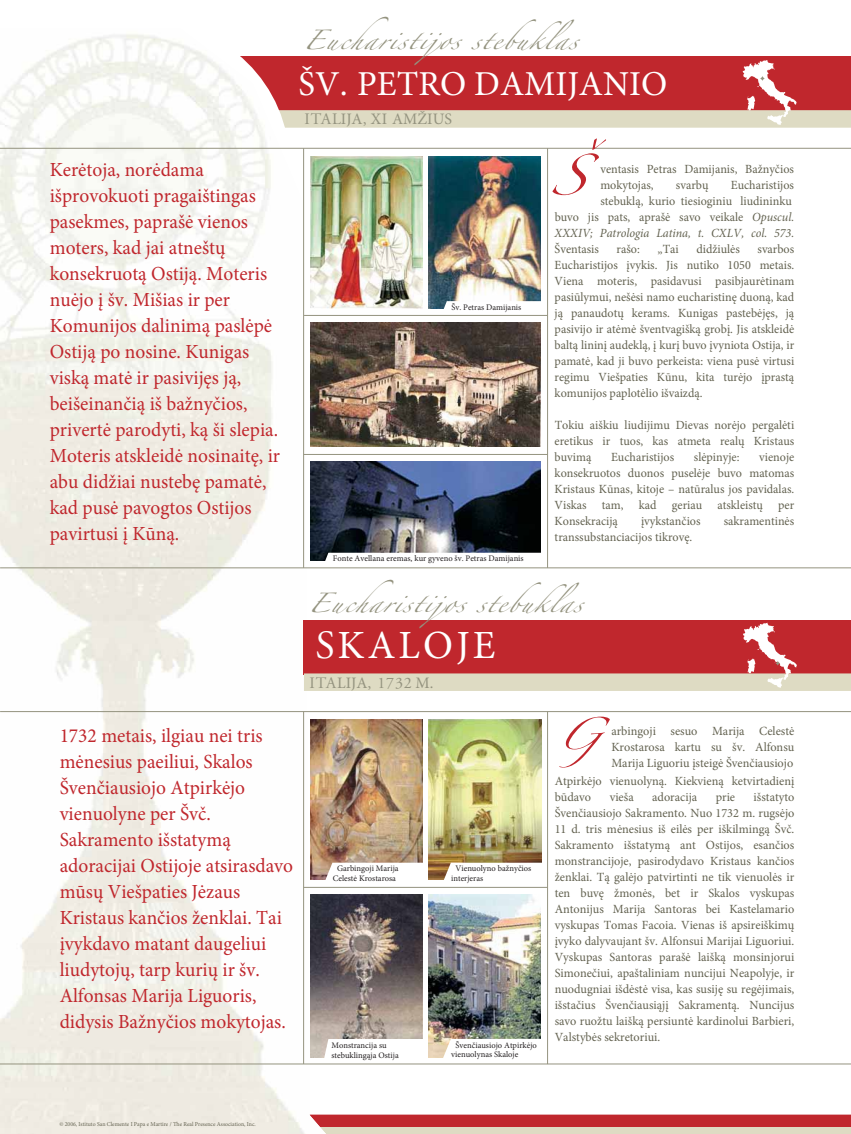
<style>
.page{position:relative;width:851px;height:1134px;background:#fff}
.page>*{position:absolute;margin:0;border:0;box-sizing:border-box;transform-origin:0 0}
.t1{font:italic 90px "Zapfino Extra LT One";color:#c0272d}
.t2{font:italic 72px "Zapfino Extra LT One";color:#c0272d}
.t3{font:italic 44px "Zapfino Extra LT One";letter-spacing:.04em;color:#94937f}
.t4{font:40px "Minion Pro";letter-spacing:.08em;color:#fff}
.t5{font:35px "Minion Pro";color:#fff}
.t6{font:20px/26px "Minion Pro";color:#c0272d}
.t7{font:16px "Minion Pro";color:#94937f}
.t8{font:16px "Adobe Garamond";letter-spacing:.05em;color:#94937f}
.t9{font:12.5px/16px "Minion Pro";color:#636250;text-align:justify}
.t10{font:8.5px/9.5px "Minion Pro";color:#231f20}
.t11{font:6px "Minion Pro";color:#636250}
.s1{font-family:"Adobe Garamond"}
.s2{font-style:italic}
.s3{font-family:"Minion Pro"}
</style>
<div class="page">
<div style="left:303px;top:1114px;width:547px;height:18px;background:#c0272d"></div>
<div style="left:303px;top:1128px;width:547px;height:6px;background:#dedbc3"></div>
<div style="left:221px;top:57px;width:629px;height:54px;background:#c0272d"></div>
<div style="left:222px;top:110px;width:628px;height:18px;background:#dedbc3"></div>
<img style="left:0;top:34px;width:326px;height:1100px">
<hr style="left:0;top:568px;width:850px;height:1px;background:#94937f">
<hr style="left:0;top:148px;width:850px;height:1px;background:#94937f">
<hr style="left:0;top:711px;width:850px;height:1px;background:#94937f">
<hr style="left:0;top:1064px;width:850px;height:1px;background:#94937f">
<hr style="left:303px;top:148px;width:1px;height:420px;background:#94937f">
<hr style="left:303px;top:712px;width:1px;height:352px;background:#94937f">
<hr style="left:304px;top:315px;width:243px;height:1px;background:#94937f">
<div style="left:304px;top:620px;width:546px;height:54px;background:#c0272d"></div>
<div style="left:304px;top:673px;width:546px;height:18px;background:#dedbc3"></div>
<hr style="left:303px;top:454px;width:244px;height:1px;background:#94937f">
<svg style="left:742px;top:60px;width:54px;height:65px"></svg>
<hr style="left:303px;top:887px;width:244px;height:1px;background:#94937f">
<svg style="left:742px;top:623px;width:54px;height:65px"></svg>
<img style="left:310px;top:894px;width:112px;height:163px">
<img style="left:310px;top:720px;width:112px;height:160px">
<img style="left:428px;top:720px;width:113px;height:143px">
<svg style="left:323px;top:863px;width:128px;height:22px"></svg>
<svg style="left:323px;top:1039px;width:108px;height:23px"></svg>
<img style="left:428px;top:894px;width:112px;height:163px">
<svg style="left:441px;top:1039px;width:99px;height:19px"></svg>
<hr style="left:547px;top:712px;width:1px;height:352px;background:#94937f">
<img style="left:310px;top:157px;width:112px;height:151px">
<img style="left:310px;top:461px;width:230px;height:99px">
<img style="left:310px;top:322px;width:230px;height:125px">
<img style="left:428px;top:157px;width:112px;height:151px">
<svg style="left:441px;top:301px;width:100px;height:8px"></svg>
<svg style="left:323px;top:553px;width:217px;height:12px"></svg>
<hr style="left:547px;top:148px;width:1px;height:420px;background:#94937f">
<p class="t6" style="left:50px;top:157px;width:232px">Kerėtoja, norėdama išprovokuoti pragaištingas pasekmes, paprašė vienos moters, kad jai atneštų konsekruotą Ostiją. Moteris nuėjo į šv. Mišias ir per<br>Komunijos dalinimą paslėpė<br>Ostiją po nosine. Kunigas viską matė ir pasivijęs ją, beišeinančią iš bažnyčios, privertė parodyti, ką ši slepia.<br>Moteris atskleidė nosinaitę, ir abu didžiai nustebę pamatė, kad pusė pavogtos Ostijos pavirtusi į Kūną.</p>
<h3 class="t3" style="left:303px;top:8px;width:291px">Eucharistijosstebuklas</h3>
<h3 class="t5" style="left:298px;top:60px;width:370px">ŠV. PETRO DAMIJANIO</h3>
<p class="t7" style="left:304px;top:109px;width:149px"><span class="s1">ITAL</span>IJA<span class="s1">,</span> XI AMŽIUS</p>
<p class="t10" style="left:451px;top:302px;width:71px">Šv. Petras Damijanis</p>
<p class="t10" style="left:333px;top:554px;width:192px">Fonte Avellana eremas, kur gyveno šv. Petras Damijanis</p>
<h1 class="t1" style="left:545px;top:111px;width:39px">Š</h1>
<p class="t9" style="left:600px;top:161px;width:195px">ventasis Petras Damijanis, Bažnyčios mokytojas,</p>
<p class="t9" style="left:554px;top:177px;width:241px;text-align:right">Eucharistijos<br>stebuklą, kurio tiesioginiu liudininku<br>buvo jis pats, aprašė savo veikale <span class="s2">Opuscul.<br>XXXIV; Patrologia Latina, t. CXLV, col. 573.</span></p>
<p class="t9" style="left:554px;top:241px;width:46px">Šventasis</p>
<p class="t9" style="left:616px;top:241px;width:25px">rašo:</p>
<p class="t9" style="left:657px;top:241px;width:23px">„Tai</p>
<p class="t9" style="left:696px;top:241px;width:45px">didžiulės</p>
<p class="t9" style="left:675px;top:177px;width:34px">svarbų</p>
<p class="t9" style="left:554px;top:241px;width:241px;text-indent:203px">svarbos Eucharistijos įvykis. Jis nutiko 1050 metais.<br>Viena moteris, pasidavusi pasibjaurėtinam pasiūlymui, nešėsi namo eucharistinę duoną, kad ją panaudotų kerams. Kunigas pastebėjęs, ją pasivijo ir atėmė šventvagišką grobį. Jis atskleidė baltą lininį audeklą, į kurį buvo įvyniota Ostija, ir pamatė, kad ji buvo perkeista: viena pusė virtusi regimu Viešpaties Kūnu, kita turėjo įprastą komunijos paplotėlio išvaizdą.</p>
<p class="t9" style="left:554px;top:417px;width:241px">Tokiu aiškiu liudijimu Dievas norėjo pergalėti eretikus ir tuos, kas atmeta realų Kristaus buvimą</p>
<p class="t9" style="left:611px;top:449px;width:65px">Eucharistijos</p>
<p class="t9" style="left:693px;top:449px;width:47px">slėpinyje:</p>
<p class="t9" style="left:554px;top:449px;width:241px;text-indent:204px">vienoje konsekruotos duonos puselėje buvo matomas Kristaus Kūnas, kitoje – natūralus jos pavidalas.<br>Viskas tam, kad geriau atskleistų per Konsekraciją</p>
<p class="t9" style="left:641px;top:513px;width:61px">įvykstančios</p>
<p class="t9" style="left:723px;top:513px;width:72px">sakramentinės</p>
<p class="t9" style="left:554px;top:529px;width:139px">transsubstanciacijos tikrovę.</p>
<h3 class="t3" style="left:308px;top:571px;width:291px">Eucharistijosstebuklas</h3>
<h3 class="t4" style="left:315px;top:618px;width:181px"><span class="s1">S</span>KALOJE</h3>
<p class="t8" style="left:309px;top:674px;width:125px">ITA<span class="s3">LIJA</span>, 1732 <span class="s3">M.</span></p>
<p class="t6" style="left:60px;top:723px;width:235px">1732 metais, ilgiau nei tris mėnesius paeiliui, Skalos<br>Švenčiausiojo Atpirkėjo vienuolyne per Švč.<br>Sakramento išstatymą adoracijai Ostijoje atsirasdavo mūsų Viešpaties Jėzaus<br>Kristaus kančios ženklai. Tai įvykdavo matant daugeliui liudytojų, tarp kurių ir šv.<br>Alfonsas Marija Liguoris, didysis Bažnyčios mokytojas.</p>
<p class="t11" style="left:59px;top:1120px;width:198px">© 2006, Istituto San Clemente I Papa e Martire / The Real Presence Association, Inc.</p>
<p class="t10" style="left:333px;top:864px;width:67px;text-align:center">Garbingoji Marija<br>Celestė Krostarosa</p>
<p class="t10" style="left:451px;top:864px;width:82px;text-indent:4px">Vienuolyno bažnyčios interjeras</p>
<p class="t10" style="left:331px;top:1040px;width:69px;line-height:10.2px">Monstrancija su stebuklingąja Ostija</p>
<p class="t10" style="left:451px;top:1040px;width:87px;text-indent:4px">Švenčiausiojo Atpirkėjo vienuolynas Skaloje</p>
<h2 class="t2" style="left:556px;top:681px;width:69px">G</h2>
<p class="t9" style="left:611px;top:723px;width:184px">arbingoji sesuo Marija Celestė Krostarosa kartu su šv. Alfonsu Marija Liguoriu įsteigė Švenčiausiojo</p>
<p class="t9" style="left:554px;top:773px;width:241px">Atpirkėjo vienuolyną. Kiekvieną ketvirtadienį būdavo</p>
<p class="t9" style="left:609px;top:789px;width:26px">vieša</p>
<p class="t9" style="left:652px;top:789px;width:46px">adoracija</p>
<p class="t9" style="left:715px;top:789px;width:21px">prie</p>
<p class="t9" style="left:554px;top:789px;width:241px;text-indent:199px">išstatyto Švenčiausiojo Sakramento. Nuo 1732 m. rugsėjo 11 d. tris mėnesius iš eilės per iškilmingą Švč.<br>Sakramento išstatymą ant Ostijos, esančios monstrancijoje, pasirodydavo Kristaus kančios ženklai. Tą galėjo patvirtinti ne tik vienuolės ir ten buvę žmonės, bet ir Skalos vyskupas Antonijus Marija Santoras bei Kastelamario vyskupas Tomas Facoia. Vienas iš apsireiškimų įvyko dalyvaujant šv. Alfonsui Marijai Liguoriui.<br>Vyskupas Santoras parašė laišką monsinjorui Simonečiui, apaštaliniam nuncijui Neapolyje, ir nuodugniai išdėstė visa, kas susiję su regėjimais, išstačius Švenčiausiąjį Sakramentą. Nuncijus savo ruožtu laišką persiuntė kardinolui Barbieri, Valstybės sekretoriui.</p>
</div>
